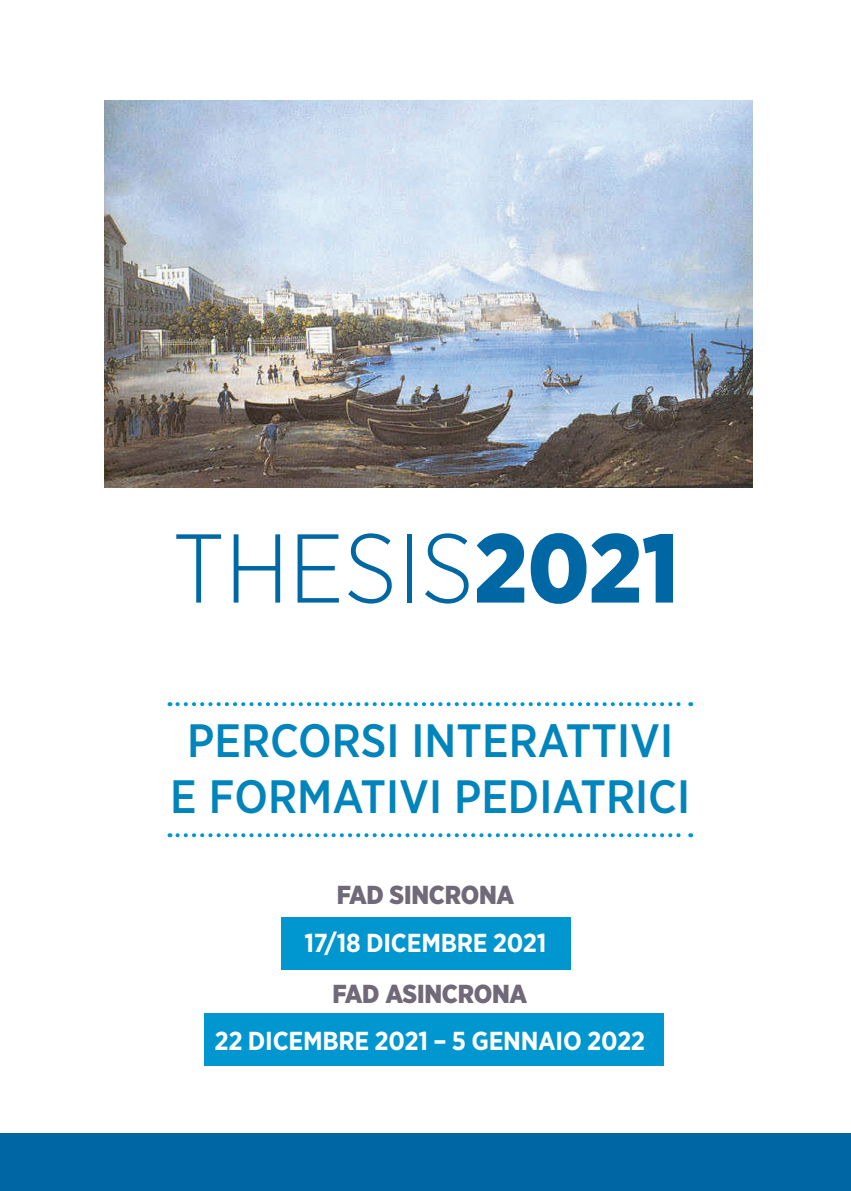
<style>
.page{position:relative;width:851px;height:1191px;background:#fff}
.page>*{position:absolute;margin:0;border:0;box-sizing:border-box;transform-origin:0 0}
.t1{font:300 97.4px "Gotham Narrow";color:#0067a5}
.t2{font:500 46.8px/56px "Gotham Narrow";color:#0084bc;text-align:center}
.t3{font:700 26px "Gotham Narrow";letter-spacing:-.01em;color:#fff}
.t4{font:900 26px "Gotham Narrow";letter-spacing:-.01em;color:#6f6978}
.s1{font-weight:900}
</style>
<div class="page">
<div style="left:0;top:1133px;width:850px;height:58px;background:#0067a5"></div>
<div style="left:281px;top:917px;width:289px;height:52px;background:#0097d1"></div>
<div style="left:204px;top:1013px;width:459px;height:52px;background:#0097d1"></div>
<svg style="left:177px;top:702px;width:514px;height:4px"></svg>
<svg style="left:177px;top:833px;width:514px;height:4px"></svg>
<img style="left:105px;top:100px;width:647px;height:387px">
<h1 class="t1" style="left:172px;top:508px;width:508px">THESIS<span class="s1">2021</span></h1>
<h2 class="t2" style="left:170px;top:711px;width:521px">PERCORSI INTERATTIVI<br>E FORMATIVI PEDIATRICI</h2>
<p class="t4" style="left:336px;top:878px;width:179px">FAD SINCRONA</p>
<p class="t3" style="left:304px;top:926px;width:243px">17/18 DICEMBRE 2021</p>
<p class="t4" style="left:332px;top:976px;width:196px">FAD ASINCRONA</p>
<p class="t3" style="left:214px;top:1024px;width:432px">22 DICEMBRE 2021 – 5 GENNAIO 2022</p>
</div>
